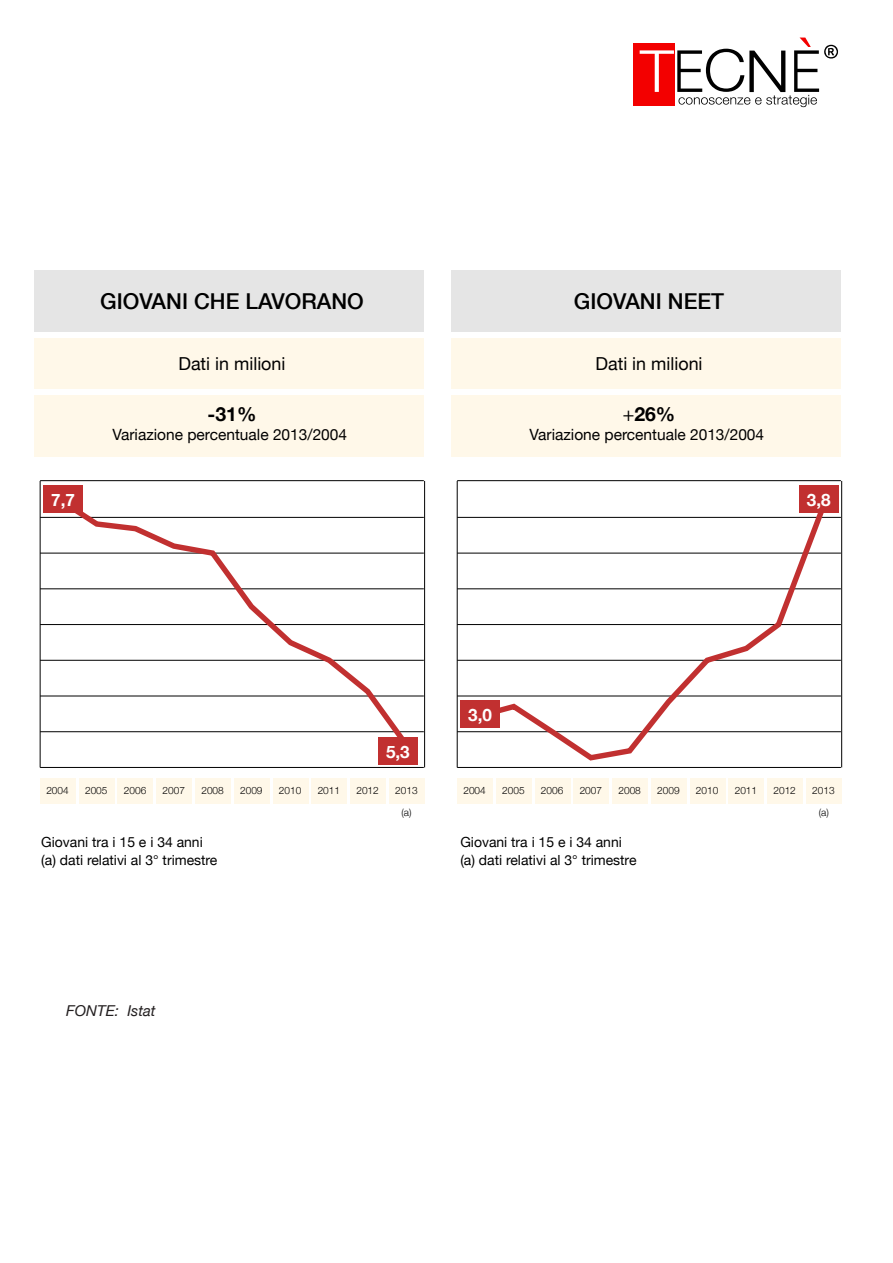
<style>
.page{position:relative;width:893px;height:1263px;background:#fff}
.page>*{position:absolute;margin:0;border:0;box-sizing:border-box;transform-origin:0 0}
.t1{font:500 21.9px "Helvetica Neue";color:#000}
.t2{font:700 19.35px "Helvetica Neue";color:#000}
.t3{font:17.85px "Helvetica Neue";color:#000}
.t4{font:700 17.1px "Helvetica Neue";color:#fff}
.t5{font:15.45px "Helvetica Neue";color:#000}
.t6{font:italic 15px "Helvetica Neue";color:#231f20}
.t7{font:13.95px/18.6px "Helvetica Neue";color:#000}
.t8{font:300 10.05px/22px "Helvetica Neue";color:#000;text-align:center}
.s1{font-family:"Myriad Pro";font-weight:400}
</style>
<div class="page">
<div style="left:34px;top:270px;width:390px;height:61px;background:#e5e5e5"></div>
<hr style="left:40px;top:767px;width:384px;height:1px;background:#000">
<div style="left:34px;top:338px;width:390px;height:51px;background:#fff8e9"></div>
<div style="left:34px;top:395px;width:390px;height:61px;background:#fff8e9"></div>
<div style="left:40px;top:778px;width:36px;height:25px;background:#fff8e9"></div>
<hr style="left:40px;top:481px;width:1px;height:286px;background:#000">
<hr style="left:424px;top:481px;width:1px;height:286px;background:#000">
<hr style="left:40px;top:731px;width:384px;height:1px;background:#000">
<hr style="left:40px;top:696px;width:384px;height:1px;background:#000">
<hr style="left:40px;top:624px;width:384px;height:1px;background:#000">
<hr style="left:40px;top:660px;width:384px;height:1px;background:#000">
<hr style="left:40px;top:589px;width:384px;height:1px;background:#000">
<hr style="left:40px;top:553px;width:384px;height:1px;background:#000">
<hr style="left:40px;top:517px;width:384px;height:1px;background:#000">
<hr style="left:40px;top:480px;width:384px;height:1px;background:#000">
<div style="left:79px;top:778px;width:36px;height:25px;background:#fff8e9"></div>
<div style="left:118px;top:778px;width:35px;height:25px;background:#fff8e9"></div>
<div style="left:156px;top:778px;width:36px;height:25px;background:#fff8e9"></div>
<div style="left:195px;top:778px;width:36px;height:25px;background:#fff8e9"></div>
<div style="left:234px;top:778px;width:36px;height:25px;background:#fff8e9"></div>
<div style="left:273px;top:778px;width:35px;height:25px;background:#fff8e9"></div>
<div style="left:311px;top:778px;width:36px;height:25px;background:#fff8e9"></div>
<div style="left:350px;top:778px;width:36px;height:25px;background:#fff8e9"></div>
<div style="left:389px;top:778px;width:36px;height:25px;background:#fff8e9"></div>
<div style="left:451px;top:270px;width:390px;height:61px;background:#e5e5e5"></div>
<hr style="left:457px;top:767px;width:384px;height:1px;background:#000">
<div style="left:451px;top:338px;width:390px;height:51px;background:#fff8e9"></div>
<div style="left:451px;top:395px;width:390px;height:61px;background:#fff8e9"></div>
<div style="left:457px;top:778px;width:36px;height:25px;background:#fff8e9"></div>
<hr style="left:457px;top:481px;width:1px;height:286px;background:#000">
<hr style="left:841px;top:481px;width:1px;height:286px;background:#000">
<hr style="left:457px;top:731px;width:384px;height:1px;background:#000">
<hr style="left:457px;top:696px;width:384px;height:1px;background:#000">
<hr style="left:457px;top:624px;width:384px;height:1px;background:#000">
<hr style="left:457px;top:660px;width:384px;height:1px;background:#000">
<hr style="left:457px;top:589px;width:384px;height:1px;background:#000">
<hr style="left:457px;top:553px;width:384px;height:1px;background:#000">
<hr style="left:457px;top:517px;width:384px;height:1px;background:#000">
<hr style="left:457px;top:480px;width:384px;height:1px;background:#000">
<div style="left:496px;top:778px;width:36px;height:25px;background:#fff8e9"></div>
<div style="left:535px;top:778px;width:35px;height:25px;background:#fff8e9"></div>
<div style="left:573px;top:778px;width:36px;height:25px;background:#fff8e9"></div>
<div style="left:612px;top:778px;width:36px;height:25px;background:#fff8e9"></div>
<div style="left:651px;top:778px;width:36px;height:25px;background:#fff8e9"></div>
<div style="left:690px;top:778px;width:35px;height:25px;background:#fff8e9"></div>
<div style="left:728px;top:778px;width:36px;height:25px;background:#fff8e9"></div>
<div style="left:767px;top:778px;width:36px;height:25px;background:#fff8e9"></div>
<div style="left:806px;top:778px;width:36px;height:25px;background:#fff8e9"></div>
<svg style="left:50px;top:512px;width:364px;height:225px"></svg>
<div style="left:43px;top:486px;width:40px;height:27px;background:#c13030"></div>
<div style="left:378px;top:737px;width:40px;height:27px;background:#c13030"></div>
<svg style="left:468px;top:513px;width:362px;height:248px"></svg>
<div style="left:460px;top:701px;width:40px;height:27px;background:#c13030"></div>
<div style="left:799px;top:486px;width:40px;height:27px;background:#c13030"></div>
<div style="left:634px;top:43px;width:41px;height:63px;background:#f30000"></div>
<svg style="left:640px;top:38px;width:198px;height:69px"></svg>
<p class="t4" style="left:51px;top:484px;width:25px">7,7</p>
<h1 class="t1" style="left:100px;top:283px;width:265px">GIOVANI CHE LAVORANO</h1>
<p class="t3" style="left:178px;top:348px;width:109px">Dati in milioni</p>
<h2 class="t2" style="left:208px;top:396px;width:50px">-31%</h2>
<p class="t5" style="left:113px;top:421px;width:236px">Variazione percentuale 2013/2004</p>
<h1 class="t1" style="left:574px;top:283px;width:152px">GIOVANI NEET</h1>
<p class="t3" style="left:595px;top:348px;width:109px">Dati in milioni</p>
<h2 class="t2" style="left:623px;top:396px;width:54px"><span class="s1">+</span>26%</h2>
<p class="t5" style="left:530px;top:421px;width:236px">Variazione percentuale 2013/2004</p>
<p class="t4" style="left:807px;top:484px;width:25px">3,8</p>
<p class="t4" style="left:386px;top:736px;width:25px">5,3</p>
<p class="t8" style="left:46px;top:779px;width:24px">2004</p>
<p class="t8" style="left:85px;top:779px;width:24px">2005</p>
<p class="t8" style="left:124px;top:779px;width:24px">2006</p>
<p class="t8" style="left:163px;top:779px;width:24px">2007</p>
<p class="t8" style="left:201px;top:779px;width:24px">2008</p>
<p class="t8" style="left:240px;top:779px;width:24px">2009</p>
<p class="t8" style="left:279px;top:779px;width:24px">2010</p>
<p class="t8" style="left:318px;top:779px;width:24px">2011</p>
<p class="t8" style="left:356px;top:779px;width:24px">2012</p>
<p class="t8" style="left:395px;top:779px;width:24px">2013 (a)</p>
<p class="t4" style="left:468px;top:700px;width:25px">3,0</p>
<p class="t8" style="left:463px;top:779px;width:24px">2004</p>
<p class="t8" style="left:502px;top:779px;width:24px">2005</p>
<p class="t8" style="left:541px;top:779px;width:24px">2006</p>
<p class="t8" style="left:580px;top:779px;width:24px">2007</p>
<p class="t8" style="left:618px;top:779px;width:24px">2008</p>
<p class="t8" style="left:657px;top:779px;width:24px">2009</p>
<p class="t8" style="left:696px;top:779px;width:24px">2010</p>
<p class="t8" style="left:735px;top:779px;width:24px">2011</p>
<p class="t8" style="left:773px;top:779px;width:24px">2012</p>
<p class="t8" style="left:812px;top:779px;width:24px">2013</p>
<p class="t8" style="left:819px;top:801px;width:12px">(a)</p>
<p class="t7" style="left:41px;top:831px;width:178px">Giovani tra i 15 e i 34 anni (a) dati relativi al 3° trimestre</p>
<p class="t7" style="left:460px;top:831px;width:178px">Giovani tra i 15 e i 34 anni (a) dati relativi al 3° trimestre</p>
<p class="t6" style="left:66px;top:998px;width:91px">FONTE: Istat</p>
</div>
